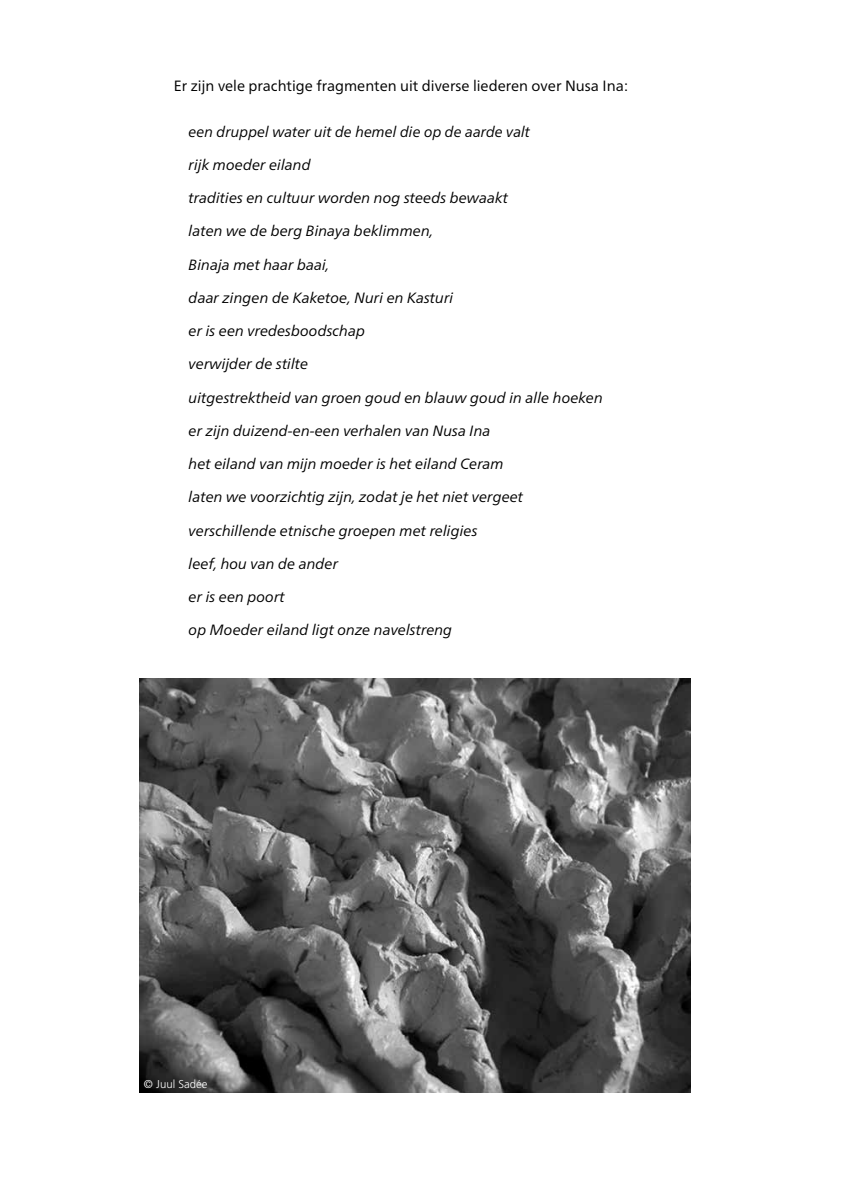
<style>
.page{position:relative;width:844px;height:1191px;background:#fff}
.page>*{position:absolute;margin:0;border:0;box-sizing:border-box;transform-origin:0 0}
.t1{font:italic 14.88px "Frutiger Neue LT Pro";color:#000}
.t2{font:14.88px "Frutiger Neue LT Pro";color:#000}
.t3{font:300 11.38px "Frutiger";color:#fff}
</style>
<div class="page">
<img style="left:139px;top:679px;width:551px;height:413px">
<p class="t2" style="left:174px;top:77px;width:455px">Er zijn vele prachtige fragmenten uit diverse liederen over Nusa Ina:</p>
<p class="t1" style="left:189px;top:123px;width:343px">een druppel water uit de hemel die op de aarde valt</p>
<p class="t1" style="left:189px;top:156px;width:124px">rijk moeder eiland</p>
<p class="t1" style="left:189px;top:189px;width:321px">tradities en cultuur worden nog steeds bewaakt</p>
<p class="t1" style="left:189px;top:222px;width:246px">laten we de berg Binaya beklimmen,</p>
<p class="t1" style="left:189px;top:256px;width:142px">Binaja met haar baai,</p>
<p class="t1" style="left:189px;top:289px;width:266px">daar zingen de Kaketoe, Nuri en Kasturi</p>
<p class="t1" style="left:189px;top:322px;width:178px">er is een vredesboodschap</p>
<p class="t1" style="left:189px;top:355px;width:121px">verwijder de stilte</p>
<p class="t1" style="left:189px;top:388px;width:415px">uitgestrektheid van groen goud en blauw goud in alle hoeken</p>
<p class="t1" style="left:189px;top:422px;width:303px">er zijn duizend-en-een verhalen van Nusa Ina</p>
<p class="t1" style="left:189px;top:455px;width:316px">het eiland van mijn moeder is het eiland Ceram</p>
<p class="t1" style="left:189px;top:488px;width:336px">laten we voorzichtig zijn, zodat je het niet vergeet</p>
<p class="t1" style="left:189px;top:521px;width:290px">verschillende etnische groepen met religies</p>
<p class="t1" style="left:189px;top:555px;width:151px">leef, hou van de ander</p>
<p class="t1" style="left:189px;top:588px;width:98px">er is een poort</p>
<p class="t1" style="left:189px;top:621px;width:265px">op Moeder eiland ligt onze navelstreng</p>
<p class="t3" style="left:144px;top:1077px;width:65px">© Juul Sadée</p>
</div>
